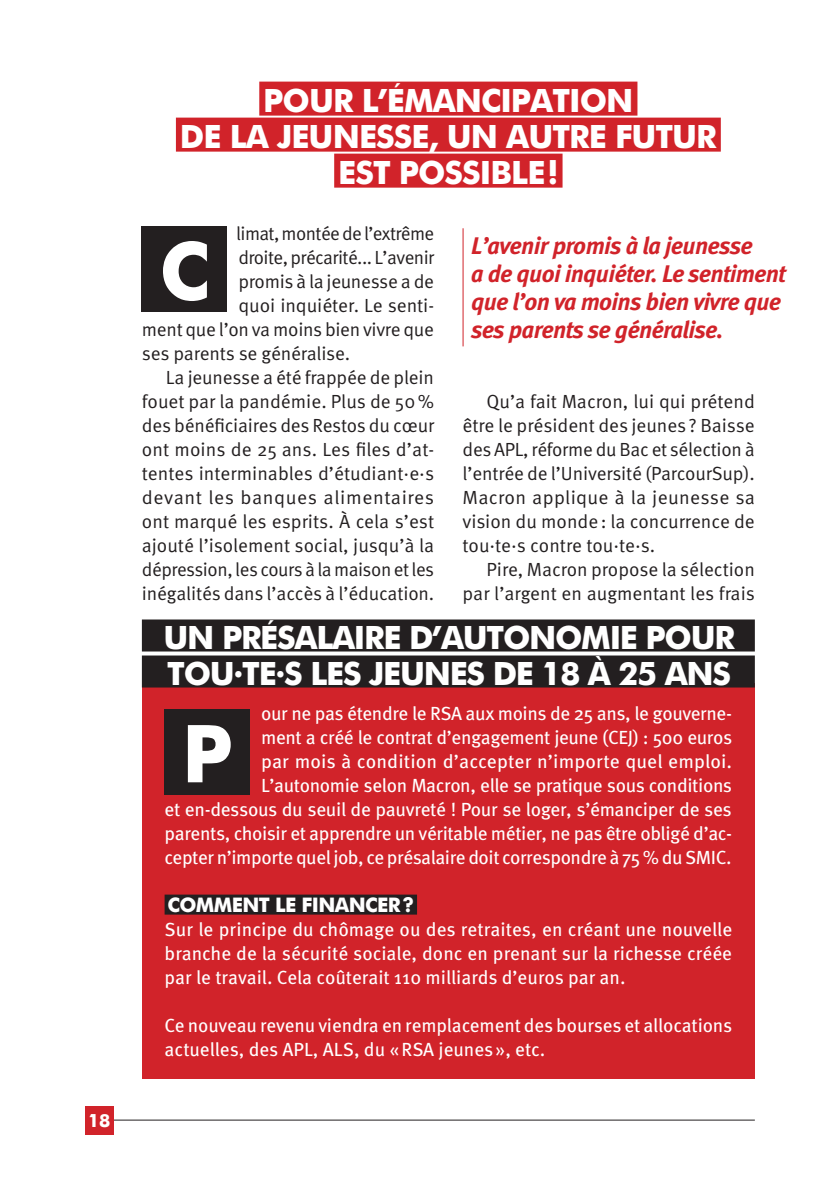
<style>
.page{position:relative;width:840px;height:1191px;background:#fff}
.page>*{position:absolute;margin:0;border:0;box-sizing:border-box;transform-origin:0 0}
.t1{font:700 80px "Futura";color:#fff}
.t2{font:700 32px "Futura";letter-spacing:-.04em;color:#fff}
.t3{font:italic 700 24px/28px "Meta Pro";letter-spacing:-.03em;color:#d1232a}
.t4{font:700 20px "Futura";color:#fff}
.t5{font:19px/24px "Meta Pro";letter-spacing:-.02em;color:#fff;text-align:right}
.t6{font:19px/24px "Meta Pro";letter-spacing:-.005em;color:#231f20;text-align:justify}
.t7{font:19px "Meta Pro";letter-spacing:-.03em;color:#231f20}
.t8{font:19px "Meta Pro";letter-spacing:.03em;color:#231f20}
.t9{font:700 18px "Futura";color:#fff}
</style>
<div class="page">
<hr style="left:85px;top:1119px;width:669px;height:1px;background:#231f20">
<div style="left:85px;top:1106px;width:28px;height:28px;background:#d1232a"></div>
<div style="left:259px;top:82px;width:378px;height:34px;background:#d1232a"></div>
<div style="left:176px;top:118px;width:544px;height:34px;background:#d1232a"></div>
<div style="left:334px;top:154px;width:228px;height:34px;background:#d1232a"></div>
<div style="left:142px;top:227px;width:85px;height:85px;background:#231f20"></div>
<div style="left:142px;top:683px;width:612px;height:396px;background:#d1232a"></div>
<div style="left:164px;top:894px;width:253px;height:20px;background:#231f20"></div>
<div style="left:164px;top:709px;width:85px;height:85px;background:#231f20"></div>
<div style="left:142px;top:619px;width:612px;height:32px;background:#231f20"></div>
<div style="left:142px;top:655px;width:612px;height:32px;background:#231f20"></div>
<hr style="left:462px;top:228px;width:1px;height:118px;background:#d1232a">
<p class="t9" style="left:88px;top:1107px;width:24px">18</p>
<h2 class="t2" style="left:263px;top:77px;width:44px">POUR</h2>
<h2 class="t2" style="left:361px;top:77px;width:64px">L’ÉMANCIPATION</h2>
<h2 class="t2" style="left:180px;top:113px;width:132px">DE LA JEUNESSE</h2>
<h2 class="t2" style="left:428px;top:113px;width:99px">, UN AUTRE</h2>
<h2 class="t2" style="left:614px;top:113px;width:39px">FUTUR</h2>
<h2 class="t2" style="left:338px;top:149px;width:18px">EST</h2>
<h2 class="t2" style="left:398px;top:149px;width:19px">POSSI</h2>
<h2 class="t2" style="left:490px;top:149px;width:69px">BLE !</h2>
<p class="t7" style="left:236px;top:221px;width:199px">limat, montée de l’extrême</p>
<p class="t7" style="left:238px;top:245px;width:197px">droite, précarité... L’avenir</p>
<p class="t6" style="left:238px;top:270px;width:197px">promis à la jeunesse a de</p>
<p class="t6" style="left:238px;top:294px;width:197px">quoi inquiéter. Le senti-</p>
<p class="t6" style="left:142px;top:318px;width:293px">ment que l’on va moins bien vivre que</p>
<p class="t6" style="left:142px;top:342px;width:210px">ses parents se généralise.</p>
<p class="t6" style="left:166px;top:366px;width:269px">La jeunesse a été frappée de plein</p>
<p class="t6" style="left:142px;top:390px;width:293px">fouet par la pandémie. Plus de 50%</p>
<p class="t6" style="left:142px;top:414px;width:294px">des bénéficiaires des Restos du cœur</p>
<p class="t6" style="left:142px;top:438px;width:293px">ont moins de 25 ans. Les files d’at-</p>
<p class="t6" style="left:142px;top:462px;width:294px">tentes interminables d’étudiant·e·s</p>
<p class="t8" style="left:142px;top:485px;width:293px">devant les banques alimentaires</p>
<p class="t6" style="left:142px;top:510px;width:293px">ont marqué les esprits. À cela s’est</p>
<p class="t6" style="left:142px;top:534px;width:293px">ajouté l’isolement social, jusqu’à la</p>
<p class="t7" style="left:142px;top:557px;width:293px">dépression, les cours à la maison et les</p>
<p class="t6" style="left:142px;top:582px;width:294px">inégalités dans l’accès à l’éducation.</p>
<h1 class="t1" style="left:159px;top:212px;width:52px">C</h1>
<p class="t3" style="left:471px;top:233px;width:316px">L’avenir promis à la jeunesse<br>a de quoi inquiéter. Le sentiment que l’on va moins bien vivre que ses parents se généralise.</p>
<p class="t6" style="left:462px;top:390px;width:294px;text-indent:24px">Qu’a fait Macron, lui qui prétend être le président des jeunes? Baisse des APL, réforme du Bac et sélection à l’entrée de l’Université (ParcourSup).<br>Macron applique à la jeunesse sa vision du monde: la concurrence de tou·te·s contre tou·te·s.</p>
<p class="t6" style="left:462px;top:558px;width:294px;text-align:right">Pire, Macron propose la sélection par l’argent en augmentant les frais</p>
<h2 class="t2" style="left:163px;top:614px;width:132px">UN PRÉSALAIRE</h2>
<h2 class="t2" style="left:409px;top:614px;width:55px">D’AUTONOMIE</h2>
<h2 class="t2" style="left:645px;top:614px;width:91px">POUR</h2>
<h2 class="t2" style="left:167px;top:650px;width:23px">TOU</h2>
<h2 class="t2" style="left:233px;top:650px;width:94px">.TE.S LES</h2>
<h2 class="t2" style="left:369px;top:650px;width:35px">JEUNES</h2>
<h2 class="t2" style="left:492px;top:650px;width:183px">DE 18 À 25 ANS</h2>
<p class="t5" style="left:164px;top:702px;width:569px">our ne pas étendre le RSA aux moins de 25 ans, le gouverne-<br>ment a créé le contrat d’engagement jeune (CEJ) : 500 euros<br>par mois à condition d’accepter n’importe quel emploi.<br>L’autonomie selon Macron, elle se pratique sous conditions<br>et en-dessous du seuil de pauvreté ! Pour se loger, s’émanciper de ses parents, choisir et apprendre un véritable métier, ne pas être obligé d’ac&shy;cepter n’importe quel job, ce présalaire doit correspondre à 75 % du SMIC.</p>
<p class="t4" style="left:167px;top:890px;width:28px">COMMENT</p>
<p class="t4" style="left:275px;top:890px;width:49px">LE FINANCER</p>
<p class="t4" style="left:402px;top:890px;width:14px">?</p>
<p class="t5" style="left:164px;top:918px;width:569px;text-align:justify">Sur le principe du chômage ou des retraites, en créant une nouvelle branche de la sécurité sociale, donc en prenant sur la richesse créée par le travail. Cela coûterait 110 milliards d’euros par an.</p>
<p class="t5" style="left:164px;top:1014px;width:569px;text-align:left">Ce nouveau revenu viendra en remplacement des bourses et allocations actuelles, des APL, ALS, du «RSA jeunes», etc.</p>
<h1 class="t1" style="left:182px;top:695px;width:52px">P</h1>
</div>
